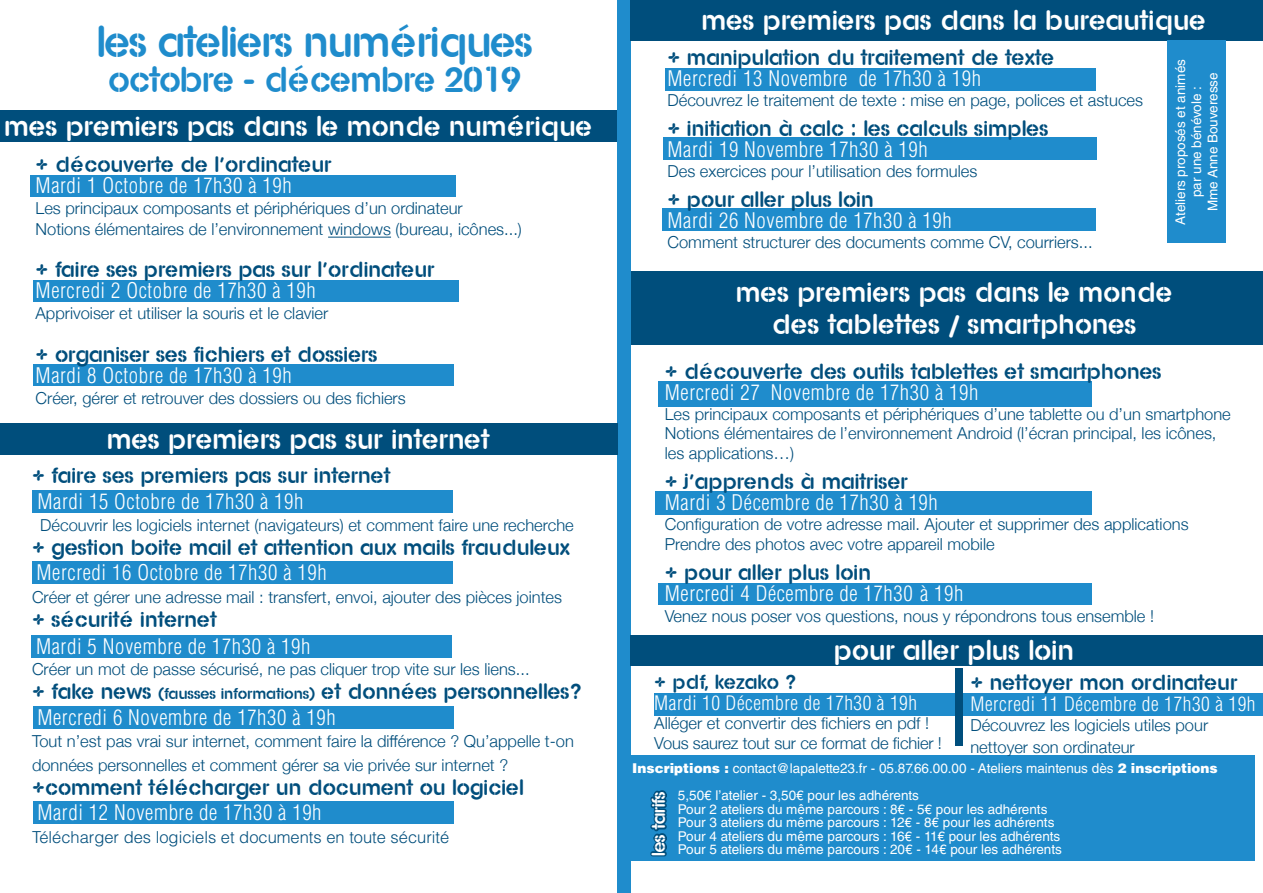
<style>
.page{position:relative;width:1263px;height:893px;background:#fff}
.page>*{position:absolute;margin:0;border:0;box-sizing:border-box;transform-origin:0 0}
.t1{font:42px "AG Stencil";color:#1f8ccc}
.t2{font:34.5px "AG Stencil";color:#1f8ccc}
.t3{font:27px "AG Stencil";letter-spacing:.03em;color:#fff}
.t4{font:21px "AG Stencil";letter-spacing:.03em;color:#004e7c}
.t5{font:300 condensed 21px "Helvetica LT Std";letter-spacing:.03em;color:#fff}
.t6{font:300 condensed 19.5px "Helvetica LT Std";letter-spacing:.03em;color:#fff}
.t7{font:19.5px "AG Stencil";letter-spacing:.03em;color:#004e7c}
.t8{font:18px "AG Stencil";color:#fff}
.t9{font:300 16.5px/24px "Helvetica Neue";color:#004e7c}
.t10{font:300 16.5px "Helvetica LT Std";color:#004e7c}
.t11{font:13.5px "Helvetica LT Std";color:#fff}
.s1{font-family:"Helvetica LT Std";font-weight:300;font-stretch:condensed;color:#fff}
.s2{font-size:15px}
.s3{font-weight:900}
</style>
<div class="page">
<div style="left:30px;top:175px;width:426px;height:21px;background:#1f8ccc"></div>
<div style="left:33px;top:281px;width:425px;height:21px;background:#1f8ccc"></div>
<div style="left:0;top:110px;width:617px;height:32px;background:#004e7c"></div>
<div style="left:617px;top:0;width:13px;height:893px;background:#1f8ccc"></div>
<div style="left:0;top:423px;width:617px;height:32px;background:#004e7c"></div>
<div style="left:32px;top:491px;width:420px;height:22px;background:#1f8ccc"></div>
<div style="left:32px;top:561px;width:420px;height:23px;background:#1f8ccc"></div>
<div style="left:32px;top:635px;width:420px;height:23px;background:#1f8ccc"></div>
<div style="left:33px;top:707px;width:420px;height:22px;background:#1f8ccc"></div>
<div style="left:33px;top:801px;width:420px;height:22px;background:#1f8ccc"></div>
<div style="left:33px;top:365px;width:421px;height:21px;background:#1f8ccc"></div>
<hr style="left:328px;top:237px;width:63px;height:1px;background:#004e7c">
<div style="left:658px;top:381px;width:434px;height:25px;background:#1f8ccc"></div>
<div style="left:655px;top:492px;width:437px;height:23px;background:#1f8ccc"></div>
<div style="left:659px;top:583px;width:433px;height:21px;background:#1f8ccc"></div>
<div style="left:665px;top:69px;width:430px;height:22px;background:#1f8ccc"></div>
<div style="left:663px;top:137px;width:434px;height:23px;background:#1f8ccc"></div>
<div style="left:662px;top:208px;width:434px;height:23px;background:#1f8ccc"></div>
<div style="left:654px;top:693px;width:609px;height:22px;background:#1f8ccc"></div>
<div style="left:631px;top:0;width:632px;height:41px;background:#004e7c"></div>
<div style="left:631px;top:635px;width:632px;height:30px;background:#004e7c"></div>
<div style="left:631px;top:272px;width:632px;height:73px;background:#004e7c"></div>
<div style="left:624px;top:756px;width:630px;height:105px;background:#1f8ccc"></div>
<div style="left:955px;top:669px;width:7px;height:77px;background:#004e7c"></div>
<svg style="left:650px;top:790px;width:17px;height:67px"></svg>
<div style="left:1167px;top:41px;width:58px;height:202px;background:#1f8ccc"></div>
<p class="t1" style="left:97px;top:19px;width:437px">Les ateliers numériques</p>
<p class="t2" style="left:109px;top:61px;width:413px">octobre - décembre 2019</p>
<p class="t3" style="left:5px;top:112px;width:589px">Mes premiers pas dans le monde numérique</p>
<p class="t4" style="left:36px;top:154px;width:297px">+ Découverte de l’ordinateur</p>
<p class="t5" style="left:36px;top:173px;width:258px">Mardi 1 Octobre de 17h30 à 19h</p>
<p class="t9" style="left:36px;top:195px;width:429px">Les principaux composants et périphériques d’un ordinateur</p>
<p class="t9" style="left:36px;top:216px;width:488px">Notions élémentaires de l’environnement windows (bureau, icônes...)</p>
<p class="t4" style="left:36px;top:259px;width:400px">+ faire ses premiers pas sur l’ordinateur</p>
<p class="t5" style="left:36px;top:278px;width:282px">Mercredi 2 Octobre de 17h30 à 19h</p>
<p class="t9" style="left:36px;top:300px;width:294px">Apprivoiser et utiliser la souris et le clavier</p>
<p class="t4" style="left:36px;top:343px;width:343px">+ organiser ses fichiers et dossiers</p>
<p class="t5" style="left:36px;top:362px;width:258px">Mardi 8 Octobre de 17h30 à 19h</p>
<p class="t9" style="left:36px;top:385px;width:372px">Créer, gérer et retrouver des dossiers ou des fichiers</p>
<p class="t3" style="left:107px;top:425px;width:383px">Mes premiers pas sur internet</p>
<p class="t5" style="left:37px;top:489px;width:268px">Mardi 15 Octobre de 17h30 à 19h</p>
<p class="t4" style="left:32px;top:464px;width:369px">+ faire ses premiers pas sur internet<span class="s1">+</span></p>
<p class="t9" style="left:40px;top:512px;width:535px">Découvrir les logiciels internet (navigateurs) et comment faire une recherche</p>
<p class="t4" style="left:32px;top:536px;width:539px">+ gestion boite mail et attention aux mails frauduleux</p>
<p class="t9" style="left:32px;top:584px;width:532px">Créer et gérer une adresse mail : transfert, envoi, ajouter des pièces jointes</p>
<p class="t4" style="left:32px;top:608px;width:186px">+ sécurité internet</p>
<p class="t9" style="left:32px;top:656px;width:499px">Créer un mot de passe sécurisé, ne pas cliquer trop vite sur les liens...</p>
<p class="t4" style="left:32px;top:680px;width:552px">+ fake news <span class="s2">(fausses informations)</span> et données personnelles?</p>
<p class="t9" style="left:32px;top:728px;width:543px">Tout n’est pas vrai sur internet, comment faire la différence ? Qu’appelle t-on données personnelles et comment gérer sa vie privée sur internet ?</p>
<p class="t4" style="left:32px;top:776px;width:493px">+comment télécharger un document ou logiciel</p>
<p class="t10" style="left:32px;top:827px;width:419px">Télécharger des logiciels et documents en toute sécurité</p>
<p class="t5" style="left:36px;top:559px;width:292px">Mercredi 16 Octobre de 17h30 à 19h</p>
<p class="t5" style="left:36px;top:633px;width:276px">Mardi 5 Novembre de 17h30 à 19h</p>
<p class="t5" style="left:37px;top:705px;width:300px">Mercredi 6 Novembre de 17h30 à 19h</p>
<p class="t5" style="left:37px;top:799px;width:286px">Mardi 12 Novembre de 17h30 à 19h</p>
<p class="t3" style="left:702px;top:6px;width:505px">Mes premiers pas dans la bureautique</p>
<p class="t4" style="left:667px;top:46px;width:388px">+ Manipulation du traitement de texte</p>
<p class="t5" style="left:667px;top:65px;width:315px">Mercredi 13 Novembre de 17h30 à 19h</p>
<p class="t9" style="left:667px;top:87px;width:477px">Découvrez le traitement de texte : mise en page, polices et astuces</p>
<p class="t4" style="left:667px;top:117px;width:382px">+ Initiation à Calc : les calculs simples</p>
<p class="t5" style="left:667px;top:136px;width:262px">Mardi 19 Novembre 17h30 à 19h</p>
<p class="t9" style="left:667px;top:158px;width:311px">Des exercices pour l’utilisation des formules</p>
<p class="t4" style="left:667px;top:188px;width:207px">+ pour aller plus loin</p>
<p class="t5" style="left:667px;top:207px;width:286px">Mardi 26 Novembre de 17h30 à 19h</p>
<p class="t9" style="left:667px;top:228px;width:427px">Comment structurer des documents comme CV, courriers...</p>
<p class="t11" style="left:1172px;top:225px;width:167px;rotate:-90deg">Ateliers proposés et animés</p>
<p class="t11" style="left:1205px;top:211px;width:141px;rotate:-90deg">Mme Anne Bouveresse</p>
<p class="t11" style="left:1189px;top:197px;width:113px;rotate:-90deg">par une bénévole :</p>
<p class="t3" style="left:736px;top:278px;width:437px">Mes premiers pas dans le monde</p>
<p class="t3" style="left:772px;top:310px;width:365px">des tablettes / smartphones</p>
<p class="t4" style="left:665px;top:360px;width:498px">+ Découverte des outils tablettes et smartphones</p>
<p class="t5" style="left:665px;top:379px;width:315px">Mercredi 27 Novembre de 17h30 à 19h</p>
<p class="t9" style="left:665px;top:400px;width:567px">Les principaux composants et périphériques d’une tablette ou d’un smartphone</p>
<p class="t9" style="left:665px;top:422px;width:553px;line-height:19.8px">Notions élémentaires de l’environnement Android (l’écran principal, les icônes, les applications…)</p>
<p class="t4" style="left:665px;top:470px;width:244px">+ J’apprends à maitriser</p>
<p class="t5" style="left:665px;top:489px;width:275px">Mardi 3 Décembre de 17h30 à 19h</p>
<p class="t9" style="left:665px;top:511px;width:525px">Configuration de votre adresse mail. Ajouter et supprimer des applications</p>
<p class="t9" style="left:665px;top:531px;width:331px">Prendre des photos avec votre appareil mobile</p>
<p class="t4" style="left:665px;top:561px;width:207px">+ Pour aller plus loin</p>
<p class="t5" style="left:665px;top:580px;width:300px">Mercredi 4 Décembre de 17h30 à 19h</p>
<p class="t9" style="left:665px;top:603px;width:491px">Venez nous poser vos questions, nous y répondrons tous ensemble !</p>
<p class="t3" style="left:834px;top:636px;width:241px">Pour aller plus loin</p>
<p class="t7" style="left:654px;top:671px;width:144px">+ PDF, kezako ?</p>
<p class="t6" style="left:654px;top:690px;width:264px">Mardi 10 Décembre de 17h30 à 19h</p>
<p class="t9" style="left:654px;top:710px;width:276px">Alléger et convertir des fichiers en pdf !</p>
<p class="t9" style="left:654px;top:730px;width:289px">Vous saurez tout sur ce format de fichier !</p>
<p class="t4" style="left:970px;top:672px;width:268px">+ nettoyer mon ordinateur</p>
<p class="t6" style="left:970px;top:692px;width:287px">Mercredi 11 Décembre de 17h30 à 19h</p>
<p class="t9" style="left:970px;top:713px;width:239px;line-height:21.6px">Découvrez les logiciels utiles pour nettoyer son ordinateur</p>
<p class="t11" style="left:632px;top:760px;width:587px"><span class="s3">Inscriptions :</span> contact@lapalette23.fr - 05.87.66.00.00 - Ateliers maintenus dès <span class="s3">2 inscriptions</span></p>
<p class="t11" style="left:678px;top:787px;width:243px">5,50€ l’atelier - 3,50€ pour les adhérents</p>
<p class="t11" style="left:678px;top:801px;width:371px">Pour 2 ateliers du même parcours : 8€ - 5€ pour les adhérents</p>
<p class="t11" style="left:678px;top:814px;width:378px">Pour 3 ateliers du même parcours : 12€ - 8€ pour les adhérents</p>
<p class="t11" style="left:678px;top:828px;width:384px">Pour 4 ateliers du même parcours : 16€ - 11€ pour les adhérents</p>
<p class="t11" style="left:678px;top:841px;width:385px">Pour 5 ateliers du même parcours : 20€ - 14€ pour les adhérents</p>
<p class="t8" style="left:649px;top:856px;width:66px;rotate:-90deg">Les Tarifs</p>
</div>
